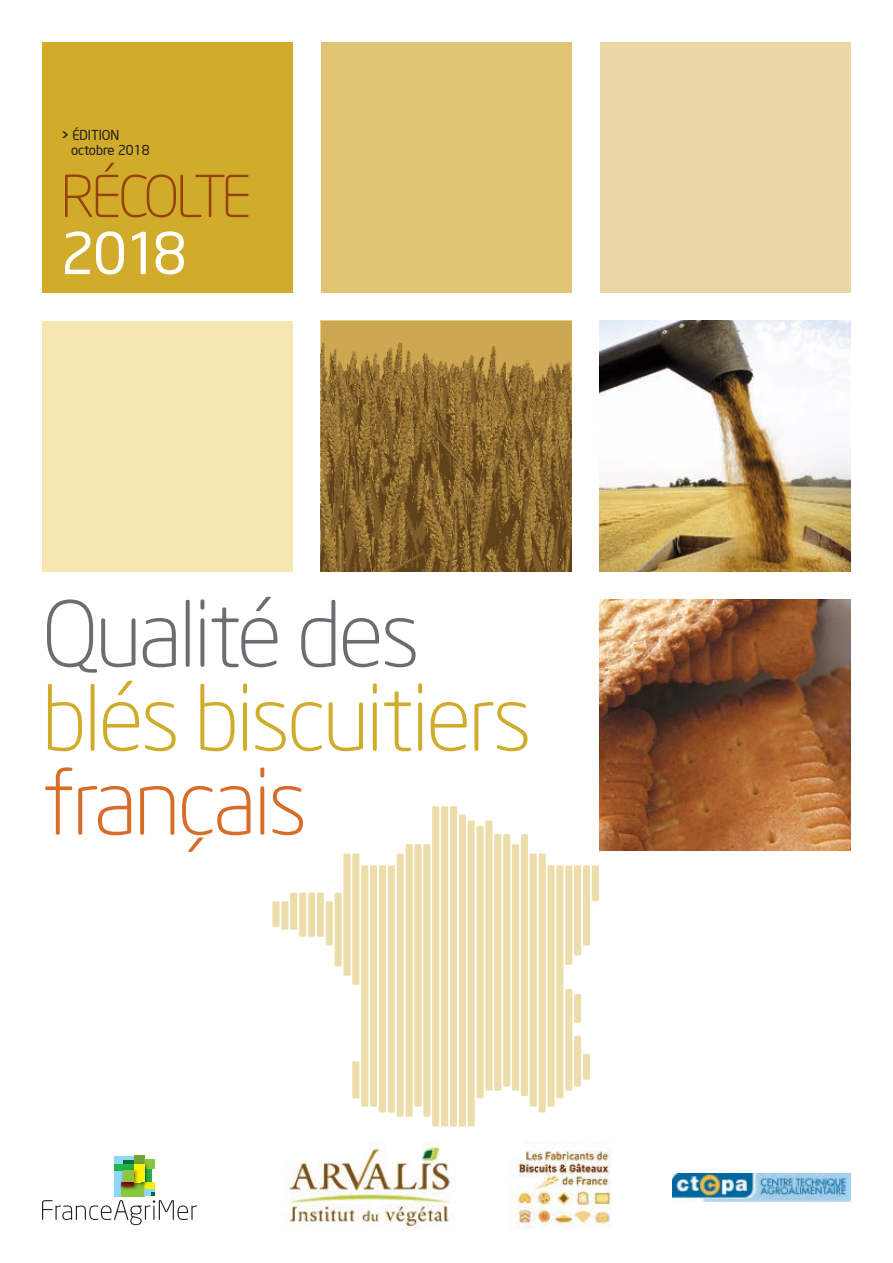
<style>
.page{position:relative;width:893px;height:1263px;background:#fff}
.page>*{position:absolute;margin:0;border:0;box-sizing:border-box;transform-origin:0 0}
.t1{font:300 90px "Neo Sans Intel";letter-spacing:-.02em;color:#d1ab2a}
.t2{font:300 90px "Neo Sans Intel";letter-spacing:-.02em;color:#6c6d70}
.t3{font:300 90px "Neo Sans Intel";letter-spacing:-.02em;color:#d76d29}
.t4{font:300 57px "Neo Sans Intel";letter-spacing:-.055em;color:#97410f}
.t5{font:57px "Neo Sans Intel";color:#fff}
.t6{font:13.5px/15px "Neo Sans Intel";color:#231f20}
.s1{font-weight:500}
</style>
<div class="page">
<div style="left:43px;top:42px;width:250px;height:251px;background:#d1ab2a"></div>
<div style="left:272px;top:901px;width:8px;height:26px;background:#ecddaa;border-radius:2px"></div>
<div style="left:281px;top:901px;width:7px;height:29px;background:#ecddaa;border-radius:2px"></div>
<div style="left:290px;top:892px;width:7px;height:38px;background:#ecddaa;border-radius:2px"></div>
<div style="left:299px;top:892px;width:7px;height:45px;background:#ecddaa;border-radius:2px"></div>
<div style="left:308px;top:892px;width:7px;height:45px;background:#ecddaa;border-radius:2px"></div>
<div style="left:317px;top:892px;width:7px;height:45px;background:#ecddaa;border-radius:2px"></div>
<div style="left:326px;top:901px;width:7px;height:44px;background:#ecddaa;border-radius:2px"></div>
<div style="left:335px;top:892px;width:7px;height:74px;background:#ecddaa;border-radius:2px"></div>
<div style="left:343px;top:853px;width:8px;height:123px;background:#ecddaa;border-radius:2px"></div>
<div style="left:352px;top:1061px;width:7px;height:37px;background:#ecddaa;border-radius:2px"></div>
<div style="left:352px;top:853px;width:7px;height:132px;background:#ecddaa;border-radius:2px"></div>
<div style="left:361px;top:865px;width:7px;height:242px;background:#ecddaa;border-radius:2px"></div>
<div style="left:370px;top:865px;width:7px;height:242px;background:#ecddaa;border-radius:2px"></div>
<div style="left:379px;top:865px;width:7px;height:247px;background:#ecddaa;border-radius:2px"></div>
<div style="left:388px;top:865px;width:7px;height:247px;background:#ecddaa;border-radius:2px"></div>
<div style="left:397px;top:853px;width:7px;height:264px;background:#ecddaa;border-radius:2px"></div>
<div style="left:406px;top:844px;width:7px;height:273px;background:#ecddaa;border-radius:2px"></div>
<div style="left:414px;top:844px;width:7px;height:263px;background:#ecddaa;border-radius:2px"></div>
<div style="left:423px;top:844px;width:7px;height:273px;background:#ecddaa;border-radius:2px"></div>
<div style="left:432px;top:806px;width:7px;height:320px;background:#ecddaa;border-radius:2px"></div>
<div style="left:441px;top:806px;width:7px;height:320px;background:#ecddaa;border-radius:2px"></div>
<div style="left:450px;top:806px;width:7px;height:320px;background:#ecddaa;border-radius:2px"></div>
<div style="left:459px;top:814px;width:7px;height:312px;background:#ecddaa;border-radius:2px"></div>
<div style="left:468px;top:820px;width:7px;height:306px;background:#ecddaa;border-radius:2px"></div>
<div style="left:476px;top:826px;width:8px;height:272px;background:#ecddaa;border-radius:2px"></div>
<div style="left:485px;top:820px;width:7px;height:271px;background:#ecddaa;border-radius:2px"></div>
<div style="left:494px;top:834px;width:7px;height:257px;background:#ecddaa;border-radius:2px"></div>
<div style="left:503px;top:834px;width:7px;height:252px;background:#ecddaa;border-radius:2px"></div>
<div style="left:512px;top:844px;width:7px;height:247px;background:#ecddaa;border-radius:2px"></div>
<div style="left:521px;top:834px;width:7px;height:262px;background:#ecddaa;border-radius:2px"></div>
<div style="left:530px;top:853px;width:7px;height:254px;background:#ecddaa;border-radius:2px"></div>
<div style="left:539px;top:853px;width:7px;height:259px;background:#ecddaa;border-radius:2px"></div>
<div style="left:547px;top:865px;width:8px;height:242px;background:#ecddaa;border-radius:2px"></div>
<div style="left:556px;top:865px;width:7px;height:233px;background:#ecddaa;border-radius:2px"></div>
<div style="left:565px;top:865px;width:7px;height:100px;background:#ecddaa;border-radius:2px"></div>
<div style="left:565px;top:989px;width:7px;height:102px;background:#ecddaa;border-radius:2px"></div>
<div style="left:574px;top:865px;width:7px;height:90px;background:#ecddaa;border-radius:2px"></div>
<div style="left:574px;top:994px;width:7px;height:29px;background:#ecddaa;border-radius:2px"></div>
<div style="left:574px;top:1036px;width:7px;height:50px;background:#ecddaa;border-radius:2px"></div>
<div style="left:583px;top:865px;width:7px;height:80px;background:#ecddaa;border-radius:2px"></div>
<div style="left:583px;top:1054px;width:7px;height:26px;background:#ecddaa;border-radius:2px"></div>
<div style="left:592px;top:865px;width:7px;height:36px;background:#ecddaa;border-radius:2px"></div>
<img style="left:600px;top:599px;width:250px;height:251px">
<div style="left:43px;top:321px;width:250px;height:251px;background:#f6e7b1"></div>
<img style="left:600px;top:321px;width:250px;height:251px">
<div style="left:321px;top:42px;width:251px;height:251px;background:#e0c373"></div>
<div style="left:600px;top:42px;width:250px;height:251px;background:#ebd7a4"></div>
<img style="left:321px;top:321px;width:251px;height:251px">
<div style="left:114px;top:1156px;width:20px;height:40px;background:#8dd7f7"></div>
<div style="left:134px;top:1156px;width:10px;height:10px;background:#73a532"></div>
<div style="left:144px;top:1159px;width:11px;height:10px;background:#8bc63e"></div>
<svg style="left:42px;top:1160px;width:155px;height:65px"></svg>
<div style="left:123px;top:1170px;width:11px;height:12px;background:#8bc63e"></div>
<img style="left:283px;top:1145px;width:172px;height:85px">
<img style="left:509px;top:1149px;width:102px;height:80px">
<img style="left:673px;top:1173px;width:177px;height:28px">
<p class="t6" style="left:71px;top:128px;width:80px;text-indent:-10px"><span class="s1">&gt;</span> ÉDITION octobre 2018</p>
<h2 class="t4" style="left:61px;top:162px;width:191px">RÉCOLTE</h2>
<h2 class="t5" style="left:61px;top:218px;width:127px">2018</h2>
<h1 class="t2" style="left:43px;top:580px;width:378px">Qualité des</h1>
<h1 class="t1" style="left:43px;top:664px;width:490px">blés biscuitiers</h1>
<h1 class="t3" style="left:43px;top:748px;width:266px">français</h1>
</div>
